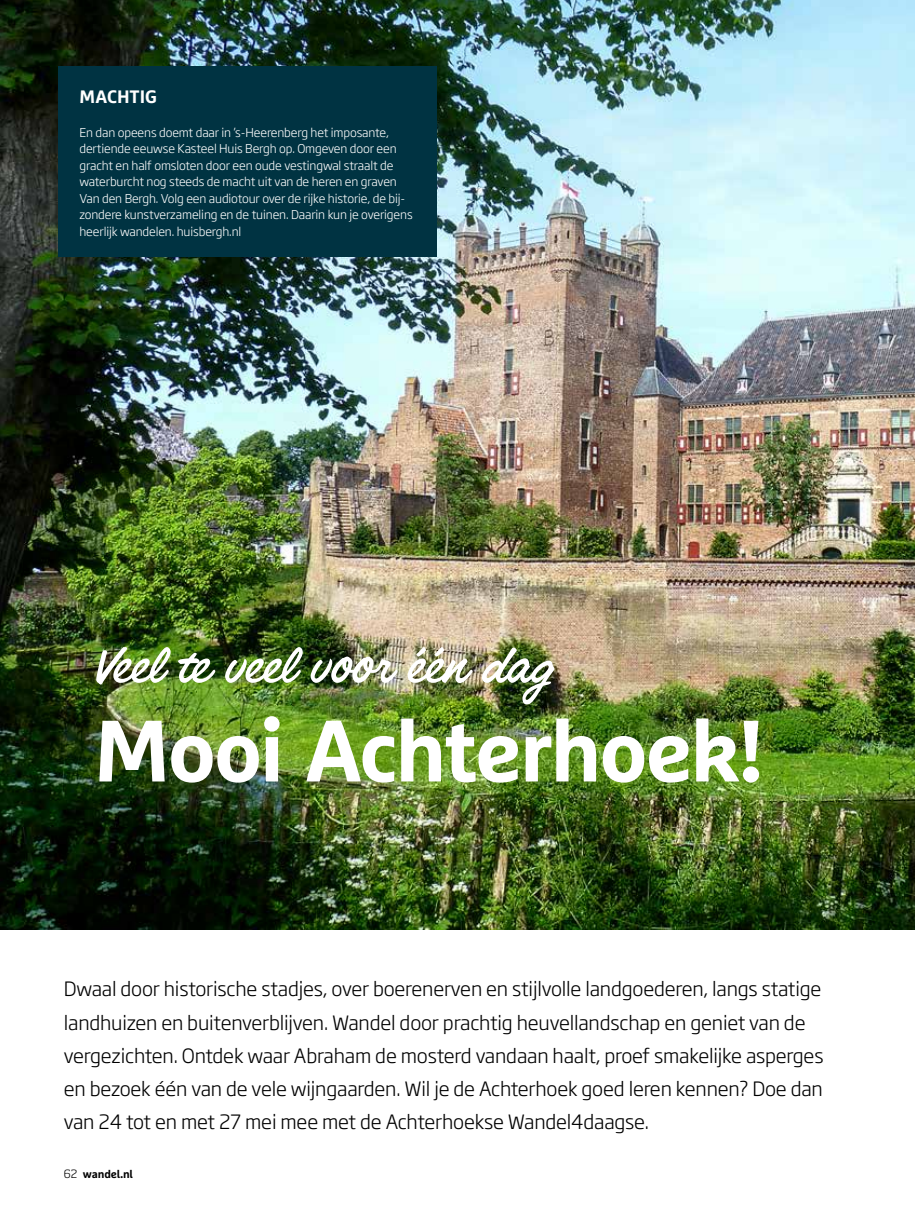
<style>
.page{position:relative;width:915px;height:1212px;background:#fff}
.page>*{position:absolute;margin:0;border:0;box-sizing:border-box;transform-origin:0 0}
.t1{font:700 87px "Marselis OT";letter-spacing:-.03em;color:#fff}
.t2{font:58.5px "Filmotype Lucky";letter-spacing:-.015em;color:#fff}
.t3{font:300 19.5px/33px "Soho Gothic Pro";letter-spacing:-.01em;color:#000}
.t4{font:700 18px "Marselis OT";letter-spacing:.01em;color:#fff}
.t5{font:300 12px/16.5px "Soho Gothic Pro";letter-spacing:-.01em;color:#fff}
.t6{font:700 11.25px "Marselis OT";letter-spacing:-.01em;color:#000}
.s1{font-family:"Soho Gothic Pro";font-weight:300}
</style>
<div class="page">
<img style="left:0;top:0;width:914px;height:930px">
<div style="left:58px;top:67px;width:378px;height:190px;background:#003342"></div>
<p class="t4" style="left:79px;top:86px;width:79px">MACHTIG</p>
<p class="t5" style="left:79px;top:123px;width:334px">En dan opeens doemt daar in ’s-Heerenberg het imposante, dertiende eeuwse Kasteel Huis Bergh op. Omgeven door een gracht en half omsloten door een oude vestingwal straalt de waterburcht nog steeds de macht uit van de heren en graven Van den Bergh. Volg een audiotour over de rijke historie, de bij&shy;zondere kunstverzameling en de tuinen. Daarin kun je overigens heerlijk wandelen. huisbergh.nl</p>
<h2 class="t2" style="left:94px;top:634px;width:460px">Veel te veel voor één dag</h2>
<h1 class="t1" style="left:94px;top:697px;width:671px">Mooi Achterhoek!</h1>
<p class="t3" style="left:64px;top:971px;width:761px">Dwaal door historische stadjes, over boerenerven en stijlvolle landgoederen, langs statige landhuizen en buitenverblijven. Wandel door prachtig heuvellandschap en geniet van de vergezichten. Ontdek waar Abraham de mosterd vandaan haalt, proef smakelijke asperges en bezoek één van de vele wijngaarden. Wil je de Achterhoek goed leren kennen? Doe dan van 24 tot en met 27 mei mee met de Achterhoekse Wandel4daagse.</p>
<p class="t6" style="left:64px;top:1167px;width:71px"><span class="s1">62</span> wandel.nl</p>
</div>
